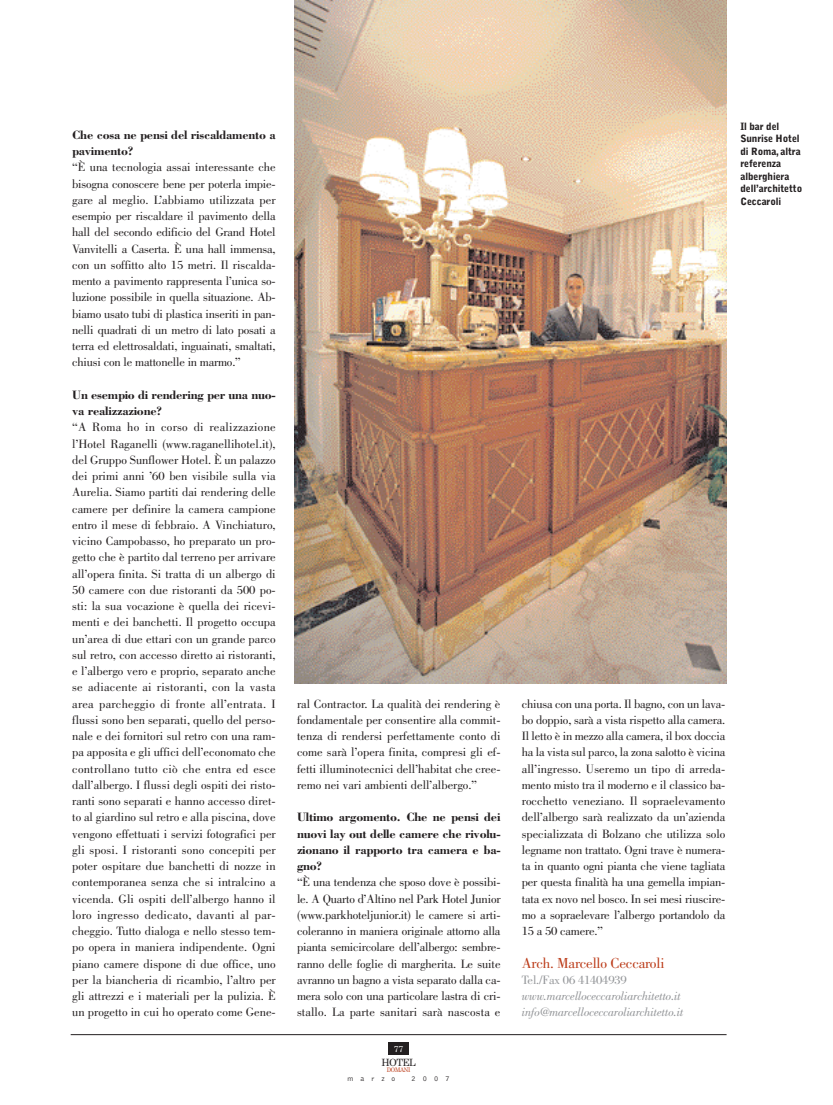
<style>
.page{position:relative;width:833px;height:1105px;background:#fff}
.page>*{position:absolute;margin:0;border:0;box-sizing:border-box;transform-origin:0 0}
.t1{font:15px "Bodoni";letter-spacing:-.015em;color:#bb3a17}
.t2{font:12.5px/16.2px "Bodoni";color:#231f20;text-align:justify}
.t3{font:700 12.5px/16.2px "Bodoni";letter-spacing:-.02em;color:#231f20}
.t4{font:italic 12.5px/16.2px "Bodoni";letter-spacing:-.015em;color:#939598}
.t5{font:12.5px "Bodoni";letter-spacing:-.015em;color:#939598}
.t6{font:900 10px/12.5px "Bell Gothic";letter-spacing:-.01em;color:#231f20}
.t7{font:10px "Century Schoolbook";letter-spacing:-.055em;color:#231f20}
.t8{font:8.75px "Century Schoolbook";color:#fff}
.t9{font:300 7.5px "Bell Gothic";letter-spacing:.945em;color:#231f20}
.t10{font:6.25px "Century Schoolbook";letter-spacing:-.045em;color:#bb3a17;scale:.9 1}
</style>
<div class="page">
<div style="left:388px;top:1043px;width:21px;height:12px;background:#231f20"></div>
<hr style="left:71px;top:1034px;width:655px;height:1px;background:#231f20">
<img style="left:294px;top:0;width:432px;height:683px">
<p class="t3" style="left:72px;top:128px;width:205px">Che cosa ne pensi del riscaldamento a pavimento?</p>
<p class="t2" style="left:72px;top:160px;width:205px">“È una tecnologia assai interessante che bisogna conoscere bene per poterla impie&shy;gare al meglio. L’abbiamo utilizzata per esempio per riscaldare il pavimento della hall del secondo edificio del Grand Hotel Vanvitelli a Caserta. È una hall immensa, con un soffitto alto 15 metri. Il riscalda&shy;mento a pavimento rappresenta l’unica so&shy;luzione possibile in quella situazione. Ab&shy;biamo usato tubi di plastica inseriti in pan&shy;nelli quadrati di un metro di lato posati a terra ed elettrosaldati, inguainati, smaltati, chiusi con le mattonelle in marmo.”</p>
<p class="t3" style="left:72px;top:388px;width:205px">Un esempio di rendering per una nuo&shy;va realizzazione?</p>
<p class="t2" style="left:72px;top:420px;width:205px">“A Roma ho in corso di realizzazione l’Hotel Raganelli (www.raganellihotel.it), del Gruppo Sunflower Hotel. È un palazzo dei primi anni ’60 ben visibile sulla via Aurelia. Siamo partiti dai rendering delle camere per definire la camera campione entro il mese di febbraio. A Vinchiaturo, vicino Campobasso, ho preparato un pro&shy;getto che è partito dal terreno per arrivare all’opera finita. Si tratta di un albergo di 50 camere con due ristoranti da 500 po&shy;sti: la sua vocazione è quella dei ricevi&shy;menti e dei banchetti. Il progetto occupa un’area di due ettari con un grande parco sul retro, con accesso diretto ai ristoranti, e l’albergo vero e proprio, separato anche se adiacente ai ristoranti, con la vasta area parcheggio di fronte all’entrata. I flussi sono ben separati, quello del perso&shy;nale e dei fornitori sul retro con una ram&shy;pa apposita e gli uffici dell’economato che controllano tutto ciò che entra ed esce dall’albergo. I flussi degli ospiti dei risto&shy;ranti sono separati e hanno accesso diret&shy;to al giardino sul retro e alla piscina, dove vengono effettuati i servizi fotografici per gli sposi. I ristoranti sono concepiti per poter ospitare due banchetti di nozze in contemporanea senza che si intralcino a vicenda. Gli ospiti dell’albergo hanno il loro ingresso dedicato, davanti al par&shy;cheggio. Tutto dialoga e nello stesso tem&shy;po opera in maniera indipendente. Ogni piano camere dispone di due office, uno per la biancheria di ricambio, l’altro per gli attrezzi e i materiali per la pulizia. È un progetto in cui ho operato come Gene-</p>
<p class="t6" style="left:740px;top:121px;width:63px">Il bar del<br>Sunrise Hotel di Roma, altra referenza alberghiera dell’architetto<br>Ceccaroli</p>
<p class="t2" style="left:297px;top:696px;width:205px">ral Contractor. La qualità dei rendering è fondamentale per consentire alla commit&shy;tenza di rendersi perfettamente conto di come sarà l’opera finita, compresi gli ef&shy;fetti illuminotecnici dell’habitat che cree&shy;remo nei vari ambienti dell’albergo.”</p>
<p class="t3" style="left:297px;top:810px;width:205px;text-align:justify">Ultimo argomento. Che ne pensi dei nuovi lay out delle camere che rivolu&shy;zionano il rapporto tra camera e ba&shy;gno?</p>
<p class="t2" style="left:297px;top:875px;width:205px">“È una tendenza che sposo dove è possibi&shy;le. A Quarto d’Altino nel Park Hotel Junior (www.parkhoteljunior.it) le camere si arti&shy;coleranno in maniera originale attorno alla pianta semicircolare dell’albergo: sembre&shy;ranno delle foglie di margherita. Le suite avranno un bagno a vista separato dalla ca&shy;mera solo con una particolare lastra di cri&shy;stallo. La parte sanitari sarà nascosta e</p>
<p class="t8" style="left:394px;top:1046px;width:11px">77</p>
<p class="t7" style="left:381px;top:1058px;width:36px">HOTEL</p>
<p class="t10" style="left:387px;top:1067px;width:28px">DOMANI</p>
<p class="t9" style="left:347px;top:1075px;width:49px">marzo</p>
<p class="t9" style="left:411px;top:1075px;width:39px">2007</p>
<p class="t2" style="left:521px;top:696px;width:205px">chiusa con una porta. Il bagno, con un lava&shy;bo doppio, sarà a vista rispetto alla camera.<br>Il letto è in mezzo alla camera, il box doccia ha la vista sul parco, la zona salotto è vicina all’ingresso. Useremo un tipo di arreda&shy;mento misto tra il moderno e il classico ba&shy;rocchetto veneziano. Il sopraelevamento dell’albergo sarà realizzato da un’azienda specializzata di Bolzano che utilizza solo legname non trattato. Ogni trave è numera&shy;ta in quanto ogni pianta che viene tagliata per questa finalità ha una gemella impian&shy;tata ex novo nel bosco. In sei mesi riuscire&shy;mo a sopraelevare l’albergo portandolo da 15 a 50 camere.”</p>
<p class="t1" style="left:521px;top:957px;width:144px">Arch. Marcello Ceccaroli</p>
<p class="t5" style="left:521px;top:975px;width:106px">Tel./Fax 06 41404939</p>
<p class="t4" style="left:521px;top:989px;width:163px">www.marcelloceccaroliarchitetto.it info@marcelloceccaroliarchitetto.it</p>
</div>
